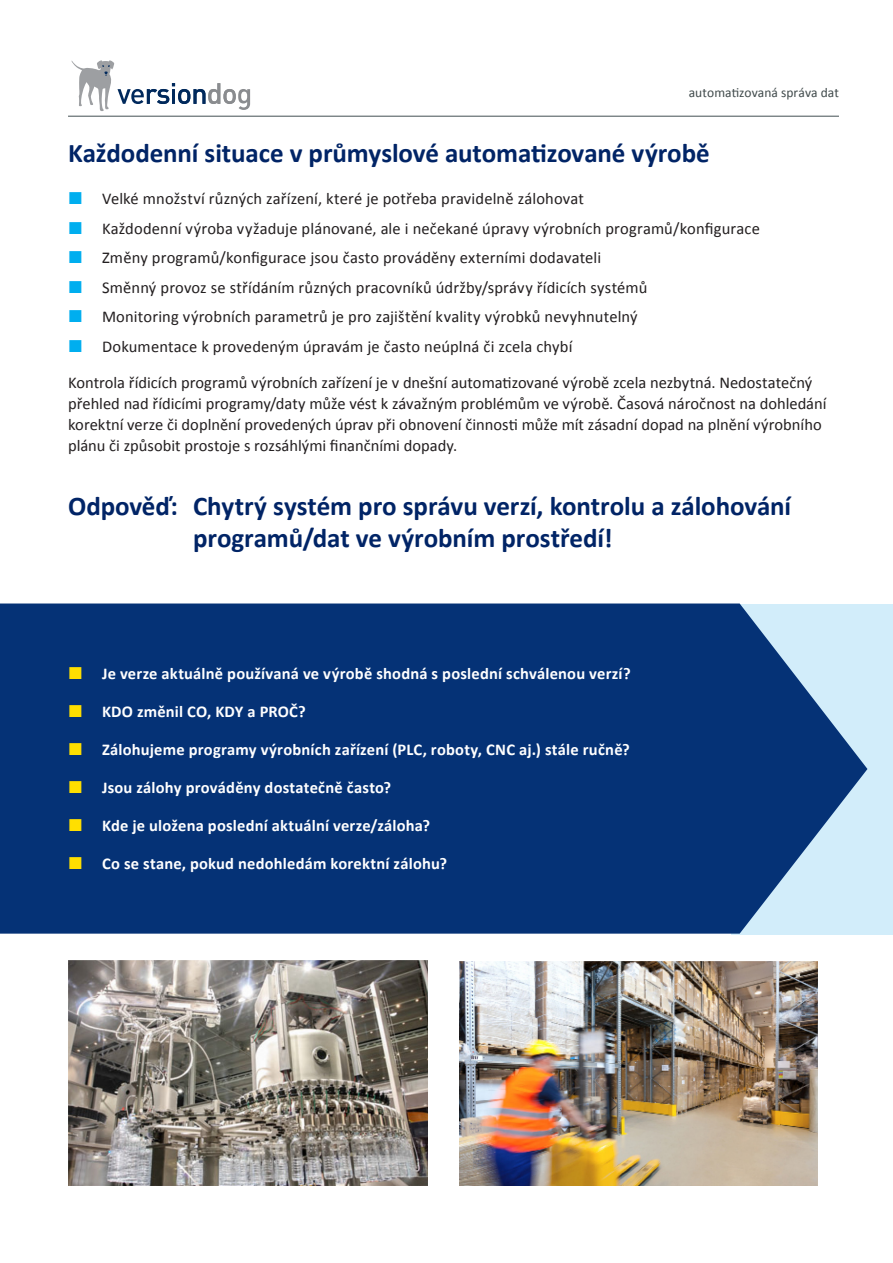
<style>
.page{position:relative;width:893px;height:1263px;background:#fff}
.page>*{position:absolute;margin:0;border:0;box-sizing:border-box;transform-origin:0 0}
.titulka_malynadpis_v{font:700 27px/32.4px "Calibri";letter-spacing:-.005em;color:#012466}
.versiondog_odstavec{font:16.5px/21px "Calibri";letter-spacing:.005em;color:#231f20}
.t1{font:700 16.5px "Calibri";letter-spacing:.01em;color:#fff}
.t2{font:13.5px "Calibri";letter-spacing:.005em;color:#404a4b}
</style>
<div class="page">
<svg style="left:71px;top:60px;width:179px;height:51px"></svg>
<hr style="left:68px;top:116px;width:771px;height:1px;background:#6b7577">
<div style="left:731px;top:604px;width:162px;height:330px;background:#d2edfa"></div>
<img style="left:68px;top:961px;width:360px;height:225px">
<img style="left:460px;top:961px;width:358px;height:224px">
<svg style="left:0;top:603px;width:867px;height:331px;background:#14407f"></svg>
<svg style="left:69px;top:667px;width:12px;height:12px"></svg>
<svg style="left:69px;top:705px;width:12px;height:12px"></svg>
<svg style="left:69px;top:743px;width:12px;height:12px"></svg>
<svg style="left:69px;top:781px;width:12px;height:12px"></svg>
<svg style="left:69px;top:819px;width:12px;height:12px"></svg>
<svg style="left:69px;top:857px;width:12px;height:12px"></svg>
<p class="t2" style="left:689px;top:84px;width:152px">automatizovaná správa dat</p>
<p class="titulka_malynadpis_v" style="left:68px;top:137px;width:643px">Každodenní situace v průmyslové automatizované výrobě</p>
<p class="versiondog_odstavec" style="left:102px;top:187px;width:483px">Velké množství různých zařízení, které je potřeba pravidelně zálohovat</p>
<p class="versiondog_odstavec" style="left:102px;top:217px;width:659px">Každodenní výroba vyžaduje plánované, ale i nečekané úpravy výrobních programů/konfigurace</p>
<p class="versiondog_odstavec" style="left:102px;top:246px;width:501px">Změny programů/konfigurace jsou často prováděny externími dodavateli</p>
<p class="versiondog_odstavec" style="left:102px;top:276px;width:547px">Směnný provoz se střídáním různých pracovníků údržby/správy řídicích systémů</p>
<p class="versiondog_odstavec" style="left:102px;top:305px;width:537px">Monitoring výrobních parametrů je pro zajištění kvality výrobků nevyhnutelný</p>
<p class="versiondog_odstavec" style="left:102px;top:335px;width:472px">Dokumentace k provedeným úpravám je často neúplná či zcela chybí</p>
<p class="versiondog_odstavec" style="left:68px;top:371px;width:760px">Kontrola řídicích programů výrobních zařízení je v dnešní automatizované výrobě zcela nezbytná. Nedostatečný přehled nad řídicími programy/daty může vést k závažným problémům ve výrobě. Časová náročnost na dohledání korektní verze či doplnění provedených úprav při obnovení činnosti může mít zásadní dopad na plnění výrobního plánu či způsobit prostoje s rozsáhlými finančními dopady.</p>
<p class="titulka_malynadpis_v" style="left:68px;top:489px;width:112px">Odpověď:</p>
<p class="titulka_malynadpis_v" style="left:193px;top:489px;width:600px">Chytrý systém pro správu verzí, kontrolu a zálohování programů/dat ve výrobním prostředí!</p>
<p class="t1" style="left:102px;top:662px;width:530px">Je verze aktuálně používaná ve výrobě shodná s poslední schválenou verzí?</p>
<p class="t1" style="left:102px;top:700px;width:205px">KDO změnil CO, KDY a PROČ?</p>
<p class="t1" style="left:102px;top:738px;width:529px">Zálohujeme programy výrobních zařízení (PLC, roboty, CNC aj.) stále ručně?</p>
<p class="t1" style="left:102px;top:776px;width:291px">Jsou zálohy prováděny dostatečně často?</p>
<p class="t1" style="left:102px;top:814px;width:330px">Kde je uložena poslední aktuální verze/záloha?</p>
<p class="t1" style="left:102px;top:852px;width:346px">Co se stane, pokud nedohledám korektní zálohu?</p>
</div>
